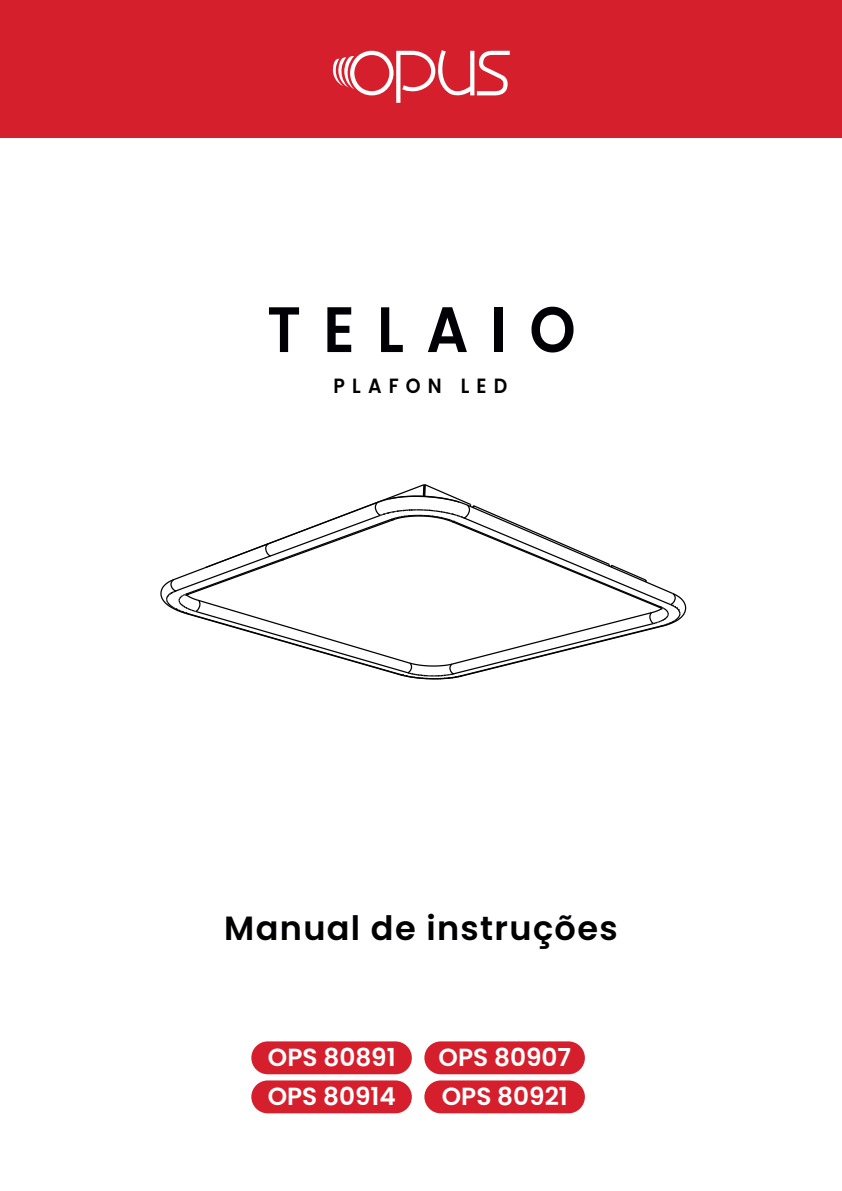
<style>
.page{position:relative;width:842px;height:1191px;background:#fff}
.page>*{position:absolute;margin:0;border:0;box-sizing:border-box;transform-origin:0 0}
.t1{font:600 64px "Poppins";letter-spacing:.38em;color:#010004;scale:.92 1}
.t2{font:600 33.6px "Poppins";letter-spacing:.04em;color:#000003}
.t3{font:600 24.8px/39px "Poppins";color:#fff}
.t4{font:600 20.6px "Poppins";letter-spacing:.38em;color:#010004;scale:.92 1}
</style>
<div class="page">
<div style="left:0;top:0;width:842px;height:138px;background:#d51f2c"></div>
<svg style="left:333px;top:50px;width:177px;height:53px"></svg>
<svg style="left:160px;top:484px;width:527px;height:196px"></svg>
<div style="left:251px;top:1041px;width:161px;height:33px;background:#d51f2c;border-radius:16px"></div>
<div style="left:251px;top:1080px;width:161px;height:33px;background:#d51f2c;border-radius:16px"></div>
<div style="left:424px;top:1041px;width:161px;height:33px;background:#d51f2c;border-radius:16px"></div>
<div style="left:424px;top:1080px;width:161px;height:33px;background:#d51f2c;border-radius:16px"></div>
<h1 class="t1" style="left:267px;top:292px;width:337px">TELAIO</h1>
<p class="t4" style="left:333px;top:374px;width:190px">PLAFON LED</p>
<h2 class="t2" style="left:224px;top:908px;width:395px">Manual de instruções</h2>
<p class="t3" style="left:268px;top:1037px;width:130px">OPS 80891<br>OPS 80914</p>
<p class="t3" style="left:439px;top:1037px;width:134px">OPS 80907<br>OPS 80921</p>
</div>
